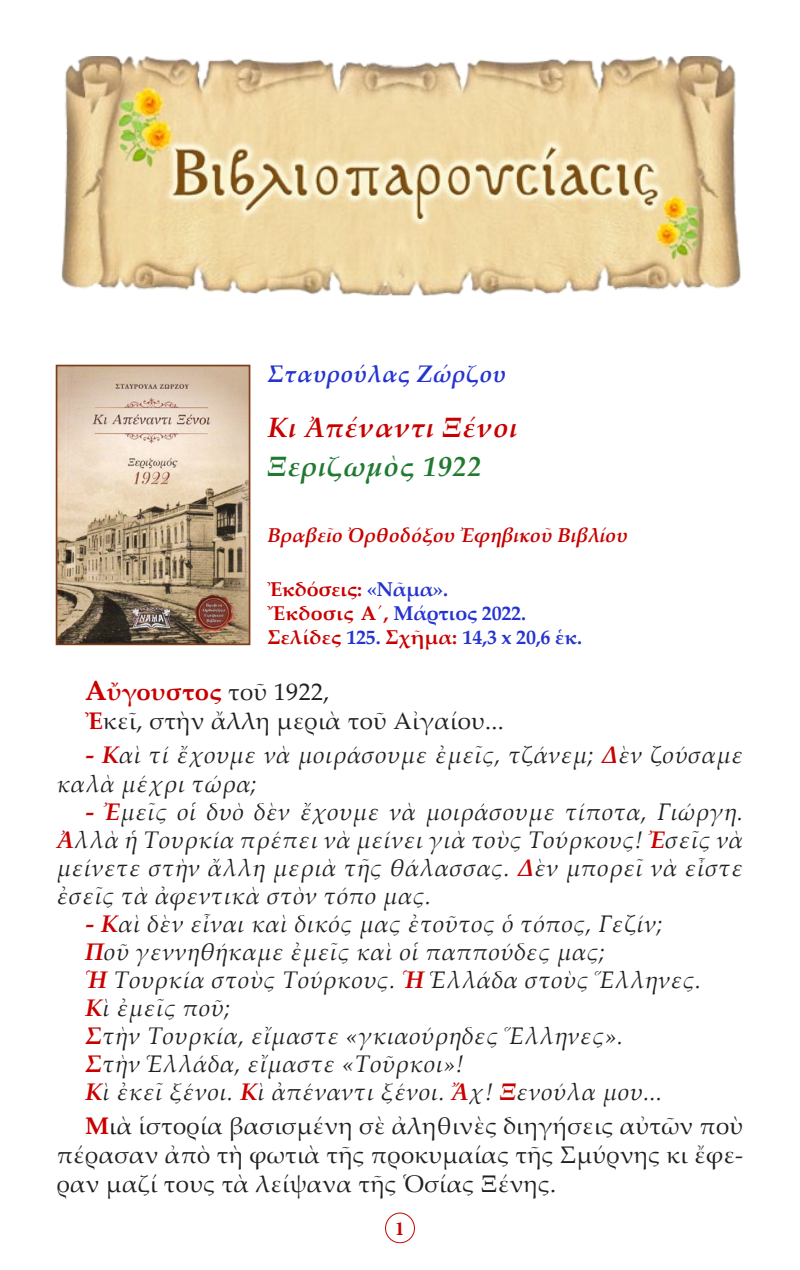
<style>
.page{position:relative;width:800px;height:1270px;background:#fff}
.page>*{position:absolute;margin:0;border:0;box-sizing:border-box;transform-origin:0 0}
.t1{font:italic 700 28px "Palatino Linotype";letter-spacing:.03em;color:#c80000}
.t2{font:italic 700 28px "Palatino Linotype";letter-spacing:.03em;color:#207a31}
.t3{font:italic 24px/28px "Palatino Linotype";letter-spacing:.015em;color:#231f20}
.t4{font:24px/28.8px "Palatino Linotype";letter-spacing:.015em;color:#231f20;text-align:justify}
.t5{font:700 24px "Palatino Linotype";letter-spacing:.01em;color:#c80000}
.t6{font:italic 700 24px "Palatino Linotype";letter-spacing:.02em;color:#2534d0}
.t7{font:italic 700 20px "Palatino Linotype";color:#c80000}
.t8{font:700 20px "Palatino Linotype";letter-spacing:.01em;color:#2534d0}
.t9{font:700 20px "Palatino Linotype";letter-spacing:-.01em;color:#2534d0}
.t10{font:700 20px "Palatino Linotype";letter-spacing:-.01em;color:#c80000}
.t11{font:700 20px "Minion Pro";color:#c80000}
.s1{color:#2534d0}
.s2{color:#c80000}
.s3{font-size:28px}
.s4{font-weight:400;color:#231f20}
.s5{font-weight:700;color:#c80000}
</style>
<div class="page">
<div style="left:385px;top:1213px;width:30px;height:30px;border:1px solid #c80000;border-radius:50%"></div>
<img style="left:61px;top:57px;width:680px;height:239px">
<img style="left:59px;top:368px;width:188px;height:274px">
<div style="left:56px;top:365px;width:194px;height:280px;border:2px solid #7f3d17"></div>
<p class="t6" style="left:267px;top:357px;width:240px">Σταυρούλας Ζώρζου</p>
<p class="t1" style="left:267px;top:408px;width:251px">Κι Ἀπέναντι Ξένοι</p>
<p class="t2" style="left:267px;top:447px;width:216px">Ξεριζωμὸς 1922</p>
<p class="t7" style="left:267px;top:521px;width:362px">Βραβεῖο Ὀρθοδόξου Ἐφηβικοῦ Βιβλίου</p>
<p class="t10" style="left:267px;top:575px;width:182px">Ἐκδόσεις: <span class="s1">«Νᾶμα».</span></p>
<p class="t9" style="left:267px;top:599px;width:260px"><span class="s2">Ἔκδοσις Α´,</span> Μάρτιος 2022.</p>
<p class="t8" style="left:267px;top:623px;width:316px"><span class="s2">Σελίδες</span> 125. <span class="s2">Σχῆμα:</span> 14,3 x 20,6 ἑκ.</p>
<p class="t5" style="left:85px;top:675px;width:246px"><span class="s3">Α</span>ὔγουστος <span class="s4">τοῦ 1922,</span></p>
<p class="t4" style="left:85px;top:705px;width:420px"><span class="s5">Ἐ</span>κεῖ, στὴν ἄλλη μεριὰ τοῦ Αἰγαίου...</p>
<p class="t3" style="left:57px;top:740px;width:688px;line-height:28.8px;text-indent:28px"><span class="s5">- Κ</span>αὶ τί ἔχουμε νὰ μοιράσουμε ἐμεῖς, τζάνεμ; <span class="s5">Δ</span>ὲν ζούσαμε καλὰ μέχρι τώρα;</p>
<p class="t3" style="left:57px;top:797px;width:688px;text-align:justify;text-indent:28px"><span class="s5">- Ἐ</span>μεῖς οἱ δυὸ δὲν ἔχουμε νὰ μοιράσουμε τίποτα, Γιώργη.<br><span class="s5">Ἀ</span>λλὰ ἡ Τουρκία πρέπει νὰ μείνει γιὰ τοὺς Τούρκους! <span class="s5">Ἐ</span>σεῖς νὰ μείνετε στὴν ἄλλη μεριὰ τῆς θάλασσας. <span class="s5">Δ</span>ὲν μπορεῖ νὰ εἶστε ἐσεῖς τὰ ἀφεντικὰ στὸν τόπο μας.</p>
<p class="t3" style="left:85px;top:909px;width:579px"><span class="s5">- Κ</span>αὶ δὲν εἶναι καὶ δικός μας ἐτοῦτος ὁ τόπος, Γεζίν;</p>
<p class="t3" style="left:85px;top:937px;width:522px"><span class="s5">Π</span>οῦ γεννηθήκαμε ἐμεῖς καὶ οἱ παππούδες μας;</p>
<p class="t3" style="left:85px;top:965px;width:618px"><span class="s5">Ἡ</span> Τουρκία στοὺς Τούρκους. <span class="s5">Ἡ</span> Ἑλλάδα στοὺς Ἕλληνες.</p>
<p class="t3" style="left:85px;top:993px;width:147px"><span class="s5">Κ</span>ὶ ἐμεῖς ποῦ;</p>
<p class="t3" style="left:85px;top:1021px;width:540px"><span class="s5">Σ</span>τὴν Τουρκία, εἴμαστε «γκιαούρηδες Ἕλληνες».</p>
<p class="t3" style="left:85px;top:1049px;width:380px"><span class="s5">Σ</span>τὴν Ἑλλάδα, εἴμαστε «Τοῦρκοι»!</p>
<p class="t3" style="left:85px;top:1077px;width:578px"><span class="s5">Κ</span>ὶ ἐκεῖ ξένοι. <span class="s5">Κ</span>ὶ ἀπέναντι ξένοι. <span class="s5">Ἄ</span>χ! <span class="s5">Ξ</span>ενούλα μου...</p>
<p class="t4" style="left:57px;top:1111px;width:688px;text-indent:28px"><span class="s5">Μ</span>ιὰ ἱστορία βασισμένη σὲ ἀληθινὲς διηγήσεις αὐτῶν ποὺ πέρασαν ἀπὸ τὴ φωτιὰ τῆς προκυμαίας τῆς Σμύρνης κι ἔφε&shy;ραν μαζί τους τὰ λείψανα τῆς Ὁσίας Ξένης.</p>
<p class="t11" style="left:395px;top:1214px;width:11px">1</p>
</div>
